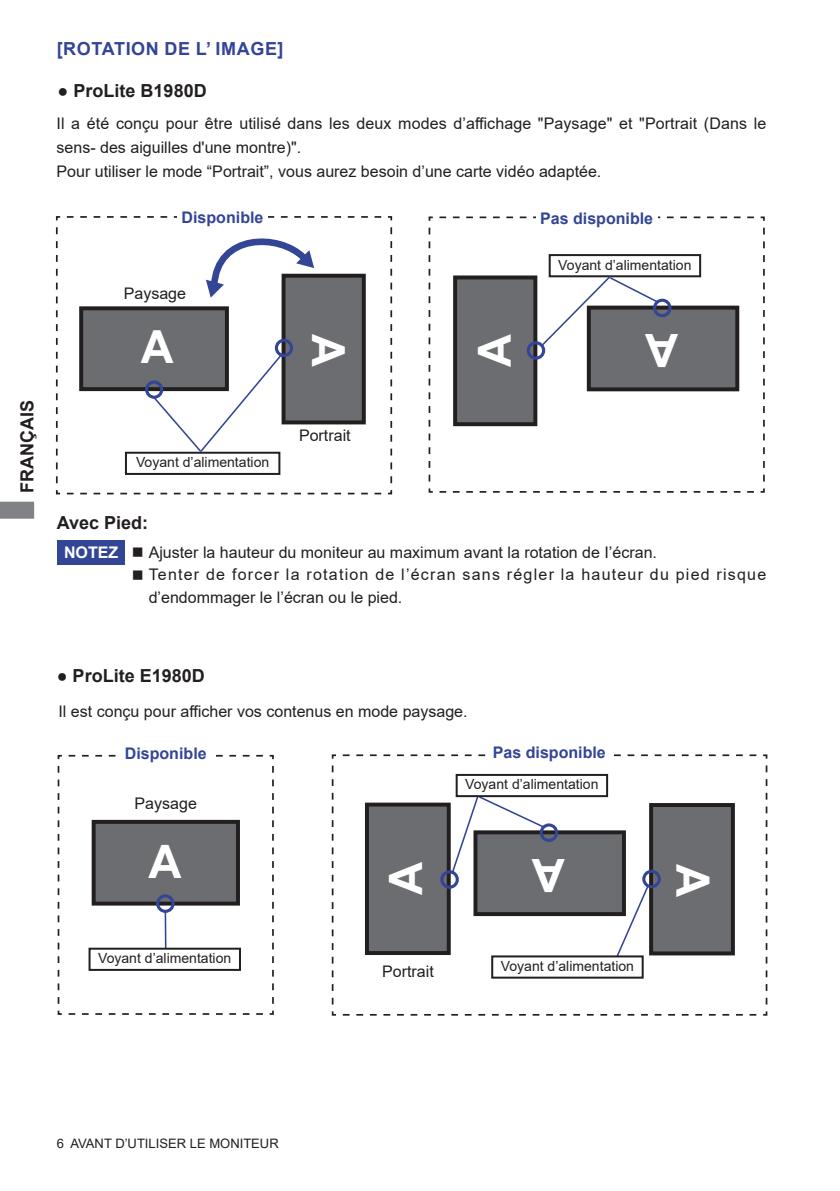
<style>
.page{position:relative;width:840px;height:1191px;background:#fff}
.page>*{position:absolute;margin:0;border:0;box-sizing:border-box;transform-origin:0 0}
.t1{font:700 46px "Arial";color:#fff}
.t2{font:700 45.6px "Arial";color:#fff}
.t3{font:700 18px "Arial";color:#231f20}
.t4{font:700 18px "Arial";letter-spacing:.035em;color:#334595}
.t5{font:16px/24px "Arial";color:#231f20}
.t6{font:16px/22.6px "Arial";letter-spacing:.075em;color:#231f20}
.t7{font:700 16px "Arial";color:#334595}
.t8{font:700 16px "Arial";color:#fff}
.t9{font:14px "Arial";color:#231f20}
.t10{font:13px "Arial";color:#231f20}
.s1{font-weight:400}
</style>
<div class="page">
<svg style="left:0;top:502px;width:34px;height:16px"></svg>
<div style="left:57px;top:539px;width:67px;height:25px;background:#334595"></div>
<svg style="left:55px;top:216px;width:338px;height:279px"></svg>
<div style="left:81px;top:308px;width:146px;height:81px;background:#6c6d70"></div>
<div style="left:79px;top:306px;width:150px;height:85px;border:4px solid #231f20"></div>
<div style="left:283px;top:276px;width:80px;height:146px;background:#6c6d70"></div>
<div style="left:281px;top:274px;width:84px;height:150px;border:4px solid #231f20"></div>
<div style="left:145px;top:380px;width:18px;height:19px;border:3px solid #334595;border-radius:50%"></div>
<div style="left:275px;top:339px;width:18px;height:18px;border:3px solid #334595;border-radius:50%"></div>
<svg style="left:152px;top:352px;width:131px;height:101px"></svg>
<svg style="left:428px;top:216px;width:337px;height:277px"></svg>
<div style="left:548px;top:254px;width:152px;height:23px;border:2px solid #231f20"></div>
<div style="left:125px;top:452px;width:155px;height:23px;border:2px solid #231f20"></div>
<div style="left:177px;top:209px;width:90px;height:24px;background:#fff"></div>
<div style="left:535px;top:210px;width:122px;height:25px;background:#fff"></div>
<div style="left:455px;top:277px;width:80px;height:147px;background:#6c6d70"></div>
<div style="left:453px;top:275px;width:84px;height:151px;border:4px solid #231f20"></div>
<div style="left:526px;top:341px;width:19px;height:19px;border:3px solid #334595;border-radius:50%"></div>
<div style="left:588px;top:307px;width:148px;height:82px;background:#6c6d70"></div>
<div style="left:586px;top:306px;width:152px;height:85px;border:4px solid #231f20"></div>
<div style="left:652px;top:299px;width:19px;height:18px;border:3px solid #334595;border-radius:50%"></div>
<svg style="left:540px;top:274px;width:119px;height:73px"></svg>
<svg style="left:206px;top:238px;width:108px;height:60px"></svg>
<svg style="left:57px;top:754px;width:217px;height:261px"></svg>
<div style="left:94px;top:822px;width:144px;height:81px;background:#6c6d70"></div>
<div style="left:92px;top:820px;width:148px;height:85px;border:4px solid #231f20"></div>
<div style="left:156px;top:894px;width:18px;height:19px;border:3px solid #334595;border-radius:50%"></div>
<svg style="left:331px;top:754px;width:436px;height:262px"></svg>
<div style="left:475px;top:832px;width:148px;height:82px;background:#6c6d70"></div>
<div style="left:473px;top:830px;width:152px;height:86px;border:4px solid #231f20"></div>
<div style="left:367px;top:804px;width:81px;height:149px;background:#6c6d70"></div>
<div style="left:365px;top:802px;width:85px;height:153px;border:4px solid #231f20"></div>
<div style="left:650px;top:805px;width:82px;height:148px;background:#6c6d70"></div>
<div style="left:648px;top:803px;width:86px;height:152px;border:4px solid #231f20"></div>
<div style="left:440px;top:870px;width:18px;height:18px;border:3px solid #334595;border-radius:50%"></div>
<div style="left:539px;top:823px;width:19px;height:19px;border:3px solid #334595;border-radius:50%"></div>
<div style="left:642px;top:869px;width:18px;height:19px;border:3px solid #334595;border-radius:50%"></div>
<div style="left:121px;top:745px;width:90px;height:24px;background:#fff"></div>
<hr style="left:164px;top:910px;width:2px;height:37px;background:#334595">
<svg style="left:450px;top:795px;width:95px;height:80px"></svg>
<svg style="left:614px;top:885px;width:35px;height:73px"></svg>
<div style="left:488px;top:744px;width:121px;height:25px;background:#fff"></div>
<div style="left:88px;top:947px;width:153px;height:24px;border:2px solid #231f20"></div>
<div style="left:455px;top:774px;width:152px;height:23px;border:2px solid #231f20"></div>
<div style="left:491px;top:955px;width:152px;height:23px;border:2px solid #231f20"></div>
<p class="t3" style="left:14px;top:493px;width:94px;rotate:-90deg">FRANÇAIS</p>
<p class="t4" style="left:57px;top:36px;width:228px">[ROTATION DE L’ IMAGE]</p>
<p class="t3" style="left:58px;top:78px;width:150px"><span class="s1">●</span> ProLite B1980D</p>
<p class="t5" style="left:56px;top:111px;width:710px">Il a été conçu pour être utilisé dans les deux modes d’affichage "Paysage" et "Portrait (Dans le sens- des aiguilles d'une montre)".<br>Pour utiliser le mode “Portrait”, vous aurez besoin d’une carte vidéo adaptée.</p>
<p class="t7" style="left:181px;top:206px;width:83px">Disponible</p>
<p class="t7" style="left:540px;top:207px;width:114px">Pas disponible</p>
<p class="t5" style="left:124px;top:281px;width:64px">Paysage</p>
<h2 class="t2" style="left:141px;top:315px;width:34px">A</h2>
<h2 class="t2" style="left:360px;top:334px;width:34px;rotate:90deg">A</h2>
<p class="t9" style="left:136px;top:452px;width:135px">Voyant d’alimentation</p>
<p class="t5" style="left:299px;top:423px;width:53px">Portrait</p>
<p class="t9" style="left:558px;top:255px;width:135px">Voyant d’alimentation</p>
<h2 class="t2" style="left:462px;top:367px;width:34px;rotate:-90deg">A</h2>
<h1 class="t1" style="left:678px;top:383px;width:35px;rotate:-180deg">A</h1>
<p class="t3" style="left:57px;top:510px;width:93px">Avec Pied:</p>
<p class="t8" style="left:64px;top:541px;width:56px">NOTEZ</p>
<p class="t5" style="left:132px;top:540px;width:526px">■ Ajuster la hauteur du moniteur au maximum avant la rotation de I’écran.</p>
<p class="t6" style="left:149px;top:563px;width:618px;text-indent:-17px">■ Tenter de forcer la rotation de l’écran sans régler la hauteur du pied risque d’endommager le l’écran ou le pied.</p>
<p class="t3" style="left:57px;top:662px;width:149px"><span class="s1">●</span> ProLite E1980D</p>
<p class="t5" style="left:58px;top:699px;width:410px">Il est conçu pour afficher vos contenus en mode paysage.</p>
<p class="t7" style="left:125px;top:742px;width:83px">Disponible</p>
<p class="t5" style="left:134px;top:791px;width:64px">Paysage</p>
<p class="t9" style="left:98px;top:948px;width:135px">Voyant d’alimentation</p>
<p class="t7" style="left:492px;top:741px;width:114px">Pas disponible</p>
<p class="t9" style="left:465px;top:775px;width:135px">Voyant d’alimentation</p>
<h1 class="t1" style="left:564px;top:907px;width:35px;rotate:-180deg">A</h1>
<h1 class="t1" style="left:373px;top:894px;width:35px;rotate:-90deg">A</h1>
<h1 class="t1" style="left:724px;top:863px;width:35px;rotate:90deg">A</h1>
<p class="t5" style="left:382px;top:959px;width:53px">Portrait</p>
<p class="t9" style="left:500px;top:956px;width:135px">Voyant d’alimentation</p>
<p class="t10" style="left:57px;top:1134px;width:223px">6 AVANT D’UTILISER LE MONITEUR</p>
</div>
